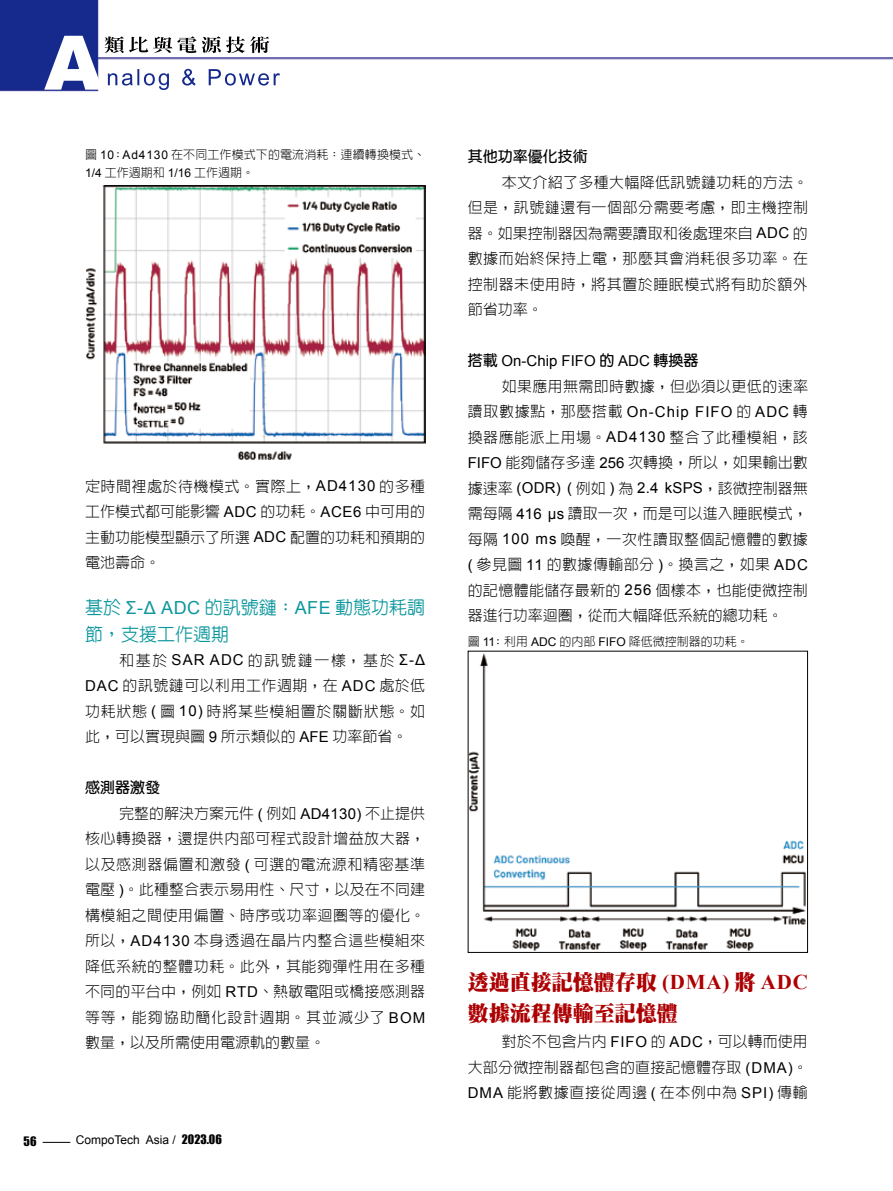
<style>
.page{position:relative;width:893px;height:1191px;background:#fff}
.page>*{position:absolute;margin:0;border:0;box-sizing:border-box;transform-origin:0 0}
.t1{font:900 21px/31.5px "Inn Ming";color:#ad0003}
.t2{font:500 18px/27px "Yen Round";color:#0b979d}
.t3{font:300 15px/25.5px "Lin Gothic";letter-spacing:.02em;color:#000;text-align:justify}
.t4{font:15px "Arial";letter-spacing:.015em;color:#000}
.t5{font:15px "Arial";letter-spacing:.07em;color:#000}
.t6{font:700 15px "Yen Round";color:#000}
.t7{font:300 12px/18px "Lin Gothic";color:#000}
.t8{font:12px "Arial";color:#000}
.t9{font:12px "Impact";color:#000}
.s1{font-family:"Arial";font-weight:400}
.s2{font-family:"Impact"}
.s3{font-family:"Yen Round";font-weight:700}
.s4{font-family:"Lin Gothic";font-weight:300}
.s5{font-family:"Times New Roman";font-weight:700}
</style>
<div class="page">
<img style="left:0;top:0;width:893px;height:92px">
<img style="left:137px;top:69px;width:143px;height:19px">
<img style="left:105px;top:36px;width:116px;height:17px">
<img style="left:44px;top:36px;width:59px;height:54px">
<svg style="left:43px;top:1142px;width:27px;height:1px"></svg>
<img style="left:85px;top:185px;width:340px;height:275px">
<img style="left:470px;top:653px;width:339px;height:298px">
<p class="t7" style="left:85px;top:146px;width:342px">圖 <span class="s1">10</span>:<span class="s1">Ad4130</span> 在不同工作模式下的電流消耗：連續轉換模式、<br><span class="s1">1/4</span> 工作週期和 <span class="s1">1/16</span> 工作週期。</p>
<p class="t3" style="left:85px;top:473px;width:342px">定時間裡處於待機模式。實際上，<span class="s1">AD4130</span> 的多種工作模式都可能影響 <span class="s1">ADC</span> 的功耗。<span class="s1">ACE6</span> 中可用的主動功能模型顯示了所選 <span class="s1">ADC</span> 配置的功耗和預期的電池壽命。</p>
<p class="t2" style="left:85px;top:594px;width:342px">基於 <span class="s1">Σ-Δ ADC</span> 的訊號鏈：<span class="s1">AFE</span> 動態功耗調節，支援工作週期</p>
<p class="t3" style="left:85px;top:647px;width:342px;text-indent:34px">和基於 <span class="s1">SAR ADC</span> 的訊號鏈一樣，基於 <span class="s1">Σ-Δ DAC</span> 的訊號鏈可以利用工作週期，在 <span class="s1">ADC</span> 處於低功耗狀態 <span class="s1">(</span> 圖 <span class="s1">10)</span> 時將某些模組置於關斷狀態。如此，可以實現與圖 <span class="s1">9</span> 所示類似的 <span class="s1">AFE</span> 功率節省。</p>
<p class="t6" style="left:85px;top:780px;width:76px">感測器激發</p>
<p class="t3" style="left:85px;top:800px;width:342px;text-indent:34px">完整的解決方案元件 <span class="s1">(</span> 例如 <span class="s1">AD4130)</span> 不止提供核心轉換器，還提供內部可程式設計增益放大器，以及感測器偏置和激發 <span class="s1">(</span> 可選的電流源和精密基準電壓 <span class="s1">)</span>。此種整合表示易用性、尺寸，以及在不同建構模組之間使用偏置、時序或功率迴圈等的優化。所以，<span class="s1">AD4130</span> 本身透過在晶片內整合這些模組來降低系統的整體功耗。此外，其能夠彈性用在多種不同的平台中，例如 <span class="s1">RTD</span>、熱敏電阻或橋接感測器等等，能夠協助簡化設計週期。其並減少了 <span class="s1">BOM</span>數量，以及所需使用電源軌的數量。</p>
<p class="t9" style="left:24px;top:1132px;width:14px">56</p>
<p class="t8" style="left:76px;top:1131px;width:148px">CompoTech Asia / <span class="s2">2023.06</span></p>
<p class="t6" style="left:468px;top:149px;width:121px">其他功率優化技術</p>
<p class="t3" style="left:468px;top:169px;width:342px;text-indent:34px">本文介紹了多種大幅降低訊號鏈功耗的方法。但是，訊號鏈還有一個部分需要考慮，即主機控制器。如果控制器因為需要讀取和後處理來自 <span class="s1">ADC</span> 的數據而始終保持上電，那麼其會消耗很多功率。在控制器未使用時，將其置於睡眠模式將有助於額外節省功率。</p>
<p class="t4" style="left:468px;top:351px;width:232px"><span class="s3">搭載</span> On-Chip FIFO <span class="s3">的</span> ADC <span class="s3">轉換器</span></p>
<p class="t3" style="left:502px;top:373px;width:308px">如果應用無需即時數據，但必須以更低的速率</p>
<p class="t5" style="left:468px;top:402px;width:342px"><span class="s4">讀取數據點，那麼搭載</span> On-Chip FIFO <span class="s4">的</span> ADC <span class="s4">轉</span></p>
<p class="t3" style="left:468px;top:424px;width:342px">換器應能派上用場。<span class="s1">AD4130</span> 整合了此種模組，該<br><span class="s1">FIFO</span> 能夠儲存多達 <span class="s1">256</span> 次轉換，所以，如果輸出數</p>
<p class="t4" style="left:468px;top:478px;width:342px"><span class="s4">據速率</span> (ODR) ( <span class="s4">例如</span> ) <span class="s4">為</span> 2.4 kSPS<span class="s4">，該微控制器無</span></p>
<p class="t3" style="left:468px;top:501px;width:342px">需每隔 <span class="s1">416 μs</span> 讀取一次，而是可以進入睡眠模式，每隔 <span class="s1">100 ms</span> 喚醒，一次性讀取整個記憶體的數據<span class="s1">(</span> 參見圖 <span class="s1">11</span> 的數據傳輸部分 <span class="s1">)</span>。換言之，如果 <span class="s1">ADC</span>的記憶體能儲存最新的 <span class="s1">256</span> 個樣本，也能使微控制器進行功率迴圈，從而大幅降低系統的總功耗。</p>
<p class="t7" style="left:468px;top:633px;width:283px">圖 <span class="s1">11</span>: 利用 <span class="s1">ADC</span> 的內部 <span class="s1">FIFO</span> 降低微控制器的功耗。</p>
<h1 class="t1" style="left:468px;top:965px;width:342px">透過直接記憶體存取 <span class="s5">(DMA)</span> 將 <span class="s5">ADC</span>數據流程傳輸至記憶體</h1>
<p class="t3" style="left:468px;top:1028px;width:342px;text-indent:34px">對於不包含片內 <span class="s1">FIFO</span> 的 <span class="s1">ADC</span>，可以轉而使用大部分微控制器都包含的直接記憶體存取 <span class="s1">(DMA)</span>。<span class="s1">DMA</span> 能將數據直接從周邊 <span class="s1">(</span> 在本例中為 <span class="s1">SPI)</span> 傳輸</p>
</div>
